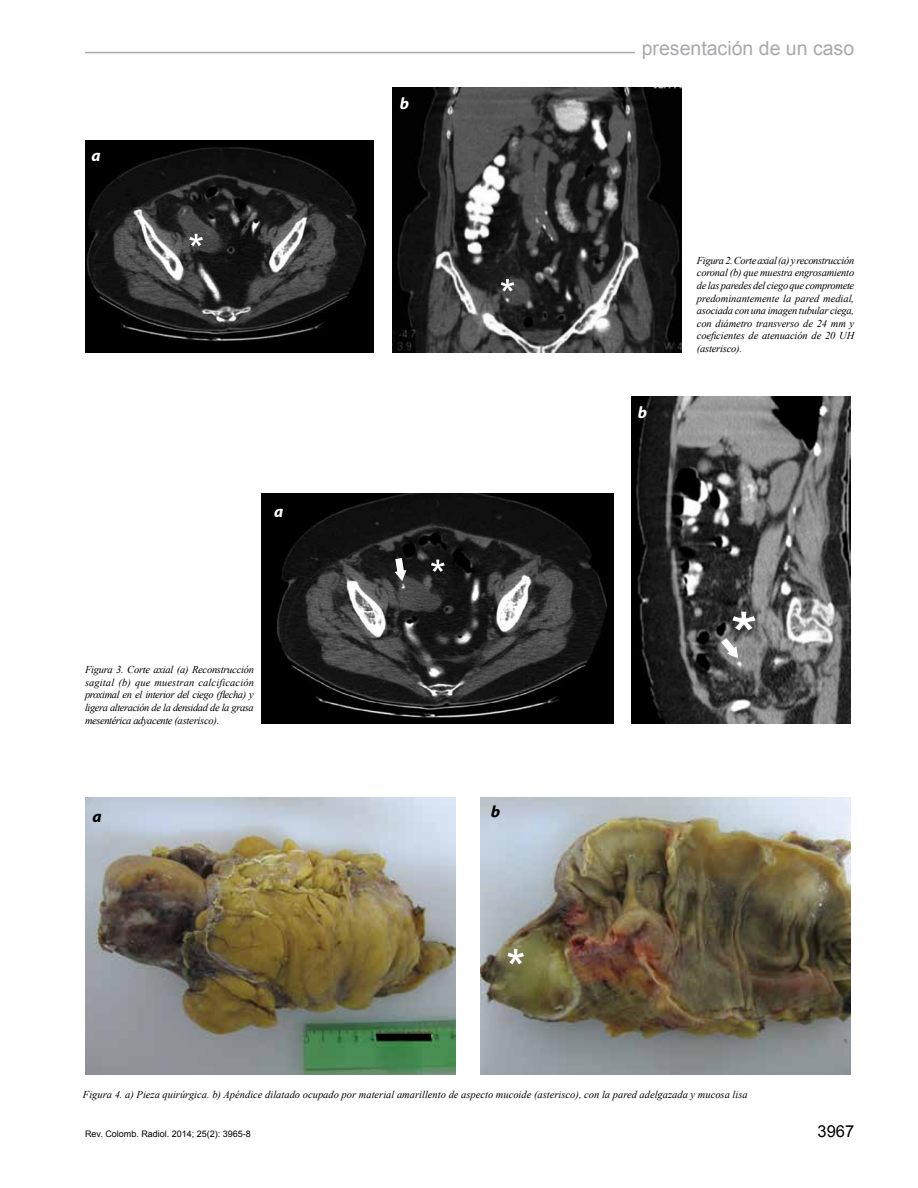
<style>
.page{position:relative;width:918px;height:1188px;background:#fff}
.page>*{position:absolute;margin:0;border:0;box-sizing:border-box;transform-origin:0 0}
.t1{font:51px "Arial";color:#fff}
.t2{font:19.5px "Arial";color:#a7a9ac}
.t3{font:16.5px "Arial";color:#000}
.t4{font:italic 700 16.5px "Myriad Pro";color:#fff}
.t5{font:italic 700 16.5px "Myriad Pro";color:#000}
.t6{font:italic 10.5px/12.6px "Times New Roman";color:#000;text-align:justify}
.t7{font:9px "Arial";color:#000}
</style>
<div class="page">
<hr style="left:85px;top:52px;width:550px;height:1px;background:#a7a9ac">
<img style="left:85px;top:140px;width:288px;height:212px">
<img style="left:393px;top:87px;width:288px;height:265px">
<img style="left:262px;top:494px;width:352px;height:229px">
<img style="left:632px;top:396px;width:218px;height:327px">
<img style="left:85px;top:797px;width:370px;height:278px">
<img style="left:480px;top:797px;width:370px;height:278px">
<svg style="left:501px;top:279px;width:13px;height:12px"></svg>
<svg style="left:431px;top:560px;width:14px;height:12px"></svg>
<svg style="left:732px;top:612px;width:23px;height:18px"></svg>
<svg style="left:189px;top:234px;width:14px;height:12px"></svg>
<svg style="left:395px;top:558px;width:11px;height:23px"></svg>
<svg style="left:721px;top:638px;width:17px;height:20px"></svg>
<svg style="left:492px;top:805px;width:8px;height:13px"></svg>
<h3 class="t4" style="left:91px;top:145px;width:11px">a</h3>
<h3 class="t4" style="left:274px;top:500px;width:11px">a</h3>
<p class="t6" style="left:85px;top:663px;width:170px">Figura 3. Corte axial (a) Reconstrucción sagital (b) que muestran calcificación proximal en el interior del ciego (flecha) y ligera alteración de la densidad de la grasa mesentérica adyacente (asterisco).</p>
<h3 class="t5" style="left:92px;top:806px;width:11px">a</h3>
<h3 class="t4" style="left:400px;top:93px;width:11px">b</h3>
<h2 class="t2" style="left:642px;top:36px;width:214px">presentación de un caso</h2>
<h3 class="t4" style="left:638px;top:401px;width:11px">b</h3>
<p class="t6" style="left:697px;top:254px;width:159px">Figura 2. Corte axial (a) y reconstrucción coronal (b) que muestra engrosamiento de las paredes del ciego que compromete predominantemente la pared medial, asociada con una imagen tubular ciega, con diámetro transverso de 24 mm y coeficientes de atenuación de 20 UH (asterisco).</p>
<h1 class="t1" style="left:506px;top:935px;width:21px">*</h1>
<p class="t6" style="left:83px;top:1088px;width:666px">Figura 4. a) Pieza quirúrgica. b) Apéndice dilatado ocupado por material amarillento de aspecto mucoide (asterisco), con la pared adelgazada y mucosa lisa</p>
<p class="t7" style="left:85px;top:1128px;width:167px">Rev. Colomb. Radiol. 2014; 25(2): 3965-8</p>
<h3 class="t3" style="left:818px;top:1120px;width:38px">3967</h3>
</div>
